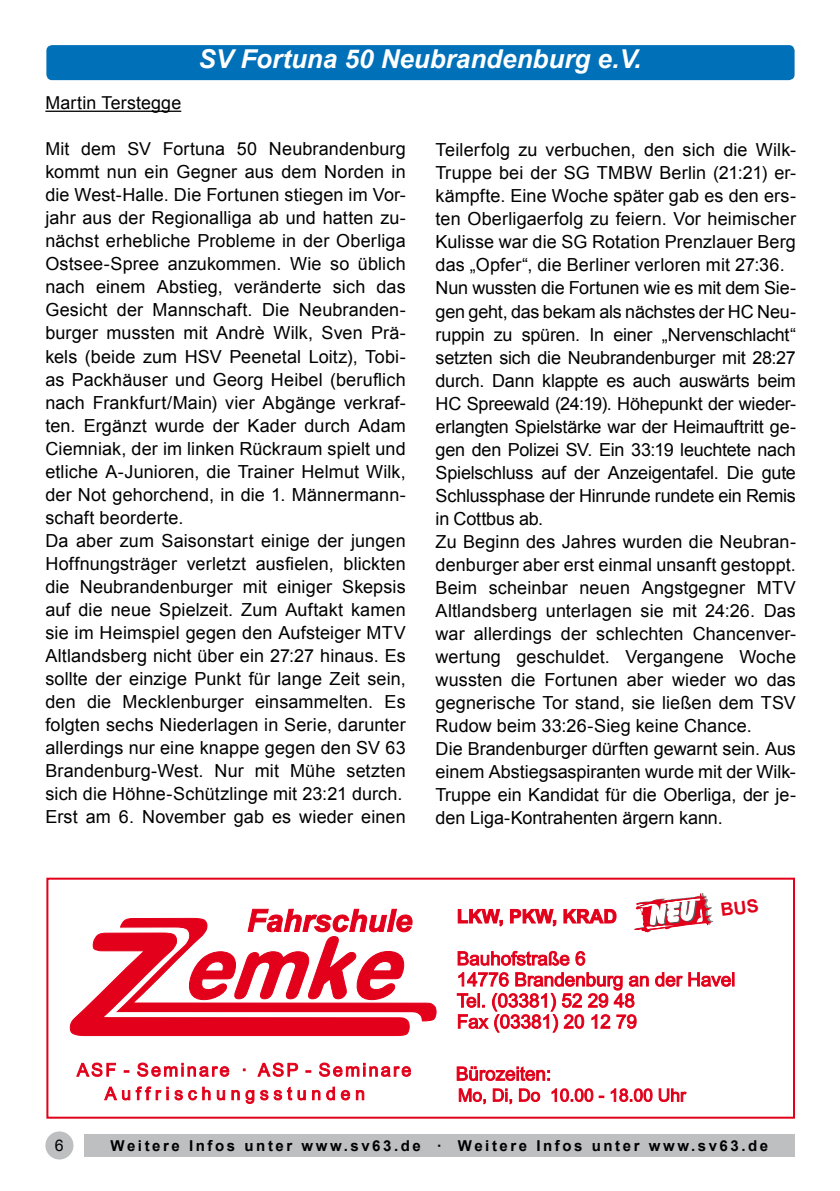
<style>
.page{position:relative;width:840px;height:1191px;background:#fff}
.page>*{position:absolute;margin:0;border:0;box-sizing:border-box;transform-origin:0 0}
.t1{font:italic 700 26px "Arial";color:#fff}
.t2{font:18px/23px "Arial";letter-spacing:.005em;color:#000}
.t3{font:17.8px "Arial";letter-spacing:.01em;color:#000}
.t4{font:16px "Arial";color:#000}
.t5{font:700 15px "Arial";letter-spacing:.17em;color:#000}
.s1{font-size:17.8px}
</style>
<div class="page">
<svg style="left:69px;top:908px;width:666px;height:197px"></svg>
<svg style="left:457px;top:908px;width:46px;height:19px"></svg>
<svg style="left:509px;top:908px;width:47px;height:19px"></svg>
<svg style="left:562px;top:908px;width:54px;height:16px"></svg>
<svg style="left:456px;top:950px;width:277px;height:83px"></svg>
<svg style="left:456px;top:1065px;width:93px;height:16px"></svg>
<svg style="left:70px;top:909px;width:366px;height:126px"></svg>
<svg style="left:76px;top:1062px;width:40px;height:14px"></svg>
<svg style="left:137px;top:1062px;width:92px;height:14px"></svg>
<svg style="left:257px;top:1062px;width:41px;height:14px"></svg>
<svg style="left:305px;top:1070px;width:6px;height:2px"></svg>
<svg style="left:319px;top:1062px;width:92px;height:14px"></svg>
<svg style="left:458px;top:1087px;width:28px;height:17px"></svg>
<svg style="left:492px;top:1087px;width:20px;height:17px"></svg>
<svg style="left:518px;top:1087px;width:22px;height:15px"></svg>
<svg style="left:550px;top:1087px;width:53px;height:15px"></svg>
<svg style="left:609px;top:1087px;width:77px;height:15px"></svg>
<svg style="left:104px;top:1086px;width:64px;height:14px"></svg>
<svg style="left:174px;top:1086px;width:36px;height:14px"></svg>
<svg style="left:217px;top:1090px;width:8px;height:10px"></svg>
<svg style="left:231px;top:1090px;width:8px;height:10px"></svg>
<svg style="left:245px;top:1090px;width:9px;height:13px"></svg>
<svg style="left:260px;top:1086px;width:45px;height:14px"></svg>
<svg style="left:312px;top:1090px;width:8px;height:10px"></svg>
<svg style="left:326px;top:1086px;width:24px;height:14px"></svg>
<svg style="left:356px;top:1090px;width:8px;height:10px"></svg>
<div style="left:46px;top:877px;width:748px;height:241px;border:2px solid #e2001a"></div>
<svg style="left:632px;top:893px;width:81px;height:40px"></svg>
<div style="left:84px;top:1134px;width:710px;height:23px;background:#bdbfc0"></div>
<div style="left:46px;top:45px;width:748px;height:35px;background:#0070b8;border-radius:6px"></div>
<div style="left:45px;top:1131px;width:28px;height:28px;background:#bdbfc0;border-radius:50%"></div>
<hr style="left:45px;top:111px;width:136px;height:1px;background:#000">
<svg style="left:720px;top:908px;width:15px;height:8px"></svg>
<h1 class="t1" style="left:198px;top:42px;width:444px">SV Fortuna 50 Neubrandenburg e.V.</h1>
<p class="t3" style="left:45px;top:91px;width:137px">Martin Terstegge</p>
<p class="t2" style="left:45px;top:138px;width:362px"><span class="s1">Mit dem SV Fortuna</span> 50 Neubrandenburg kommt nun ein Gegner aus dem Norden in die West-Halle. Die Fortunen stiegen im Vor&shy;jahr aus der Regionalliga ab und hatten zu&shy;nächst erhebliche Probleme in der Oberliga Ostsee-Spree anzukommen. Wie so üblich nach einem Abstieg, veränderte sich das Gesicht der Mannschaft. Die Neubranden&shy;burger mussten mit Andrè Wilk, Sven Prä&shy;kels (beide zum HSV Peenetal Loitz), Tobi&shy;as Packhäuser und Georg Heibel (beruflich nach Frankfurt/Main) vier Abgänge verkraf&shy;ten. Ergänzt wurde der Kader durch Adam Ciemniak, der im linken Rückraum spielt und etliche A-Junioren, die Trainer Helmut Wilk, der Not gehorchend, in die 1. Männermann&shy;schaft beorderte.<br>Da aber zum Saisonstart einige der jungen Hoffnungsträger verletzt ausfielen, blickten die Neubrandenburger mit einiger Skepsis auf die neue Spielzeit. Zum Auftakt kamen sie im Heimspiel gegen den Aufsteiger MTV Altlandsberg nicht über ein 27:27 hinaus. Es sollte der einzige Punkt für lange Zeit sein, den die Mecklenburger einsammelten. Es folgten sechs Niederlagen in Serie, darunter allerdings nur eine knappe gegen den SV 63<br>Brandenburg-West. Nur mit Mühe setzten sich die Höhne-Schützlinge mit 23:21 durch.<br>Erst am 6. November gab es wieder einen</p>
<p class="t2" style="left:435px;top:139px;width:362px">Teilerfolg zu verbuchen, den sich die Wilk-Truppe bei der SG TMBW Berlin (21:21) er&shy;kämpfte. Eine Woche später gab es den ers&shy;ten Oberligaerfolg zu feiern. Vor heimischer Kulisse war die SG Rotation Prenzlauer Berg das „Opfer“, die Berliner verloren mit 27:36.<br>Nun wussten die Fortunen wie es mit dem Sie&shy;gen geht, das bekam als nächstes der HC Neu&shy;ruppin zu spüren. In einer „Nervenschlacht“ setzten sich die Neubrandenburger mit 28:27 durch. Dann klappte es auch auswärts beim HC Spreewald (24:19). Höhepunkt der wieder&shy;erlangten Spielstärke war der Heimauftritt ge&shy;gen den Polizei SV. Ein 33:19 leuchtete nach Spielschluss auf der Anzeigentafel. Die gute Schlussphase der Hinrunde rundete ein Remis in Cottbus ab.<br>Zu Beginn des Jahres wurden die Neubran&shy;denburger aber erst einmal unsanft gestoppt.<br>Beim scheinbar neuen Angstgegner MTV Altlandsberg unterlagen sie mit 24:26. Das war allerdings der schlechten Chancenver&shy;wertung geschuldet. Vergangene Woche wussten die Fortunen aber wieder wo das gegnerische Tor stand, sie ließen dem TSV Rudow beim 33:26-Sieg keine Chance.<br>Die Brandenburger dürften gewarnt sein. Aus einem Abstiegsaspiranten wurde mit der Wilk-Truppe ein Kandidat für die Oberliga, der je&shy;den Liga-Kontrahenten ärgern kann.</p>
<p class="t4" style="left:55px;top:1134px;width:10px">6</p>
<p class="t5" style="left:111px;top:1135px;width:658px">Weitere Infos unter www.sv63.de · Weitere Infos unter www.sv63.de</p>
</div>
